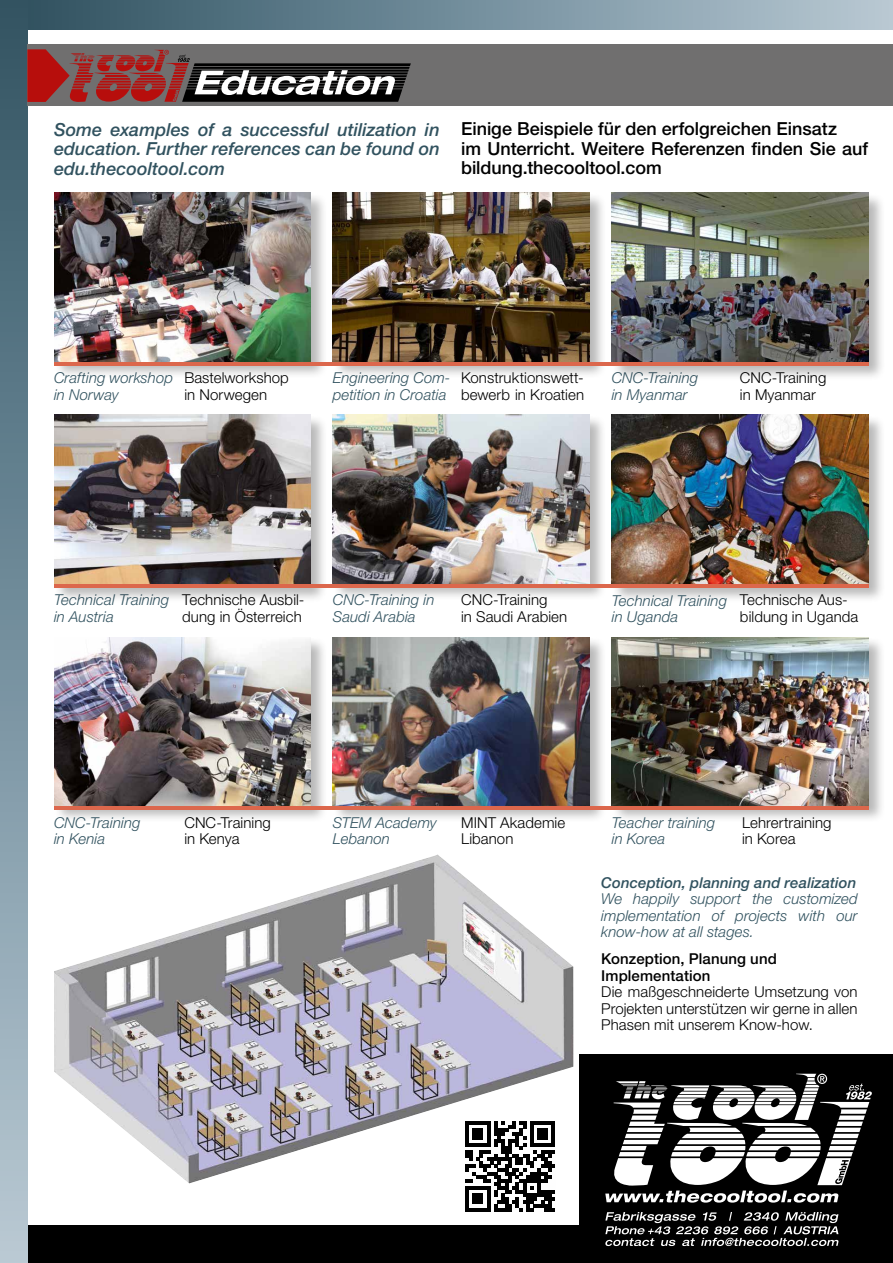
<style>
.page{position:relative;width:893px;height:1263px;background:#fff}
.page>*{position:absolute;margin:0;border:0;box-sizing:border-box;transform-origin:0 0}
.t1{font:500 18px/19.5px "Helvetica Neue";color:#000}
.t2{font:italic 500 18px/19.5px "Helvetica Neue";color:#31525f;text-align:justify}
.t3{font:300 15px/16.5px "Helvetica Neue";letter-spacing:.005em;color:#000}
.t4{font:italic 300 15px/16.5px "Helvetica Neue";letter-spacing:.005em;color:#31525f}
.t5{font:500 15px/16.5px "Helvetica Neue";letter-spacing:.005em;color:#000}
.t6{font:italic 500 15px "Helvetica Neue";letter-spacing:.005em;color:#31525f}
</style>
<div class="page">
<div style="left:0;top:1226px;width:589px;height:37px;background:#000"></div>
<div style="left:27px;top:0;width:866px;height:29px;background:linear-gradient(to right,#2f5262,#b7c9d5)"></div>
<div style="left:0;top:0;width:27px;height:1263px;background:linear-gradient(to bottom,#315463,#b8cad5)"></div>
<div style="left:27px;top:45px;width:866px;height:61px;background:#706f6f"></div>
<div style="left:54px;top:637px;width:274px;height:187px;background:#000;opacity:.28"></div>
<img style="left:54px;top:637px;width:256px;height:169px">
<div style="left:332px;top:637px;width:275px;height:187px;background:#000;opacity:.28"></div>
<img style="left:333px;top:637px;width:256px;height:169px">
<div style="left:611px;top:637px;width:275px;height:187px;background:#000;opacity:.28"></div>
<img style="left:612px;top:637px;width:256px;height:169px">
<div style="left:611px;top:414px;width:275px;height:189px;background:#000;opacity:.28"></div>
<img style="left:612px;top:415px;width:256px;height:169px">
<div style="left:54px;top:192px;width:274px;height:187px;background:#000;opacity:.28"></div>
<img style="left:54px;top:193px;width:256px;height:169px">
<div style="left:332px;top:192px;width:275px;height:187px;background:#000;opacity:.28"></div>
<img style="left:333px;top:193px;width:256px;height:168px">
<div style="left:332px;top:414px;width:275px;height:187px;background:#000;opacity:.28"></div>
<img style="left:333px;top:415px;width:256px;height:168px">
<div style="left:54px;top:414px;width:274px;height:189px;background:#000;opacity:.28"></div>
<img style="left:54px;top:415px;width:256px;height:169px">
<div style="left:611px;top:192px;width:275px;height:189px;background:#000;opacity:.28"></div>
<img style="left:612px;top:193px;width:256px;height:169px">
<hr style="left:54px;top:362px;width:814px;height:3px;background:#dc674c">
<hr style="left:54px;top:584px;width:814px;height:3px;background:#dc674c">
<hr style="left:54px;top:806px;width:814px;height:4px;background:#dc674c">
<img style="left:54px;top:855px;width:519px;height:328px">
<svg style="left:465px;top:1121px;width:90px;height:90px"></svg>
<svg style="left:27px;top:49px;width:384px;height:53px"></svg>
<div style="left:579px;top:1054px;width:314px;height:209px;background:#000"></div>
<svg style="left:605px;top:1212px;width:234px;height:34px"></svg>
<svg style="left:605px;top:1074px;width:267px;height:128px"></svg>
<p class="t2" style="left:54px;top:119px;width:387px">Some examples of a successful utilization in education. Further references can be found on edu.thecooltool.com</p>
<p class="t1" style="left:461px;top:119px;width:409px">Einige Beispiele für den erfolgreichen Einsatz<br>im Unterricht. Weitere Referenzen finden Sie auf bildung.thecooltool.com</p>
<p class="t4" style="left:54px;top:370px;width:120px">Crafting workshop in Norway</p>
<p class="t3" style="left:184px;top:369px;width:106px">Bastelworkshop in Norwegen</p>
<p class="t4" style="left:333px;top:369px;width:119px">Engineering Com&shy;petition in Croatia</p>
<p class="t3" style="left:461px;top:369px;width:125px">Konstruktionswett&shy;bewerb in Kroatien</p>
<p class="t4" style="left:612px;top:369px;width:88px">CNC-Training in Myanmar</p>
<p class="t3" style="left:740px;top:369px;width:88px">CNC-Training in Myanmar</p>
<p class="t4" style="left:54px;top:591px;width:117px">Technical Training in Austria</p>
<p class="t3" style="left:182px;top:591px;width:124px">Technische Ausbil&shy;dung in Österreich</p>
<p class="t4" style="left:333px;top:591px;width:103px">CNC-Training in<br>Saudi Arabia</p>
<p class="t3" style="left:461px;top:591px;width:108px">CNC-Training<br>in Saudi Arabien</p>
<p class="t4" style="left:612px;top:592px;width:117px">Technical Training in Uganda</p>
<p class="t3" style="left:740px;top:591px;width:120px">Technische Aus&shy;bildung in Uganda</p>
<p class="t4" style="left:54px;top:814px;width:88px">CNC-Training in Kenia</p>
<p class="t3" style="left:184px;top:814px;width:88px">CNC-Training in Kenya</p>
<p class="t4" style="left:333px;top:814px;width:105px">STEM Academy<br>Lebanon</p>
<p class="t3" style="left:461px;top:814px;width:106px">MINT Akademie<br>Libanon</p>
<p class="t4" style="left:612px;top:814px;width:105px">Teacher training in Korea</p>
<p class="t3" style="left:742px;top:814px;width:91px">Lehrertraining in Korea</p>
<p class="t6" style="left:601px;top:874px;width:257px">Conception, planning and realization</p>
<p class="t4" style="left:601px;top:890px;width:258px;text-align:justify">We happily support the customized implementation of projects with our know-how at all stages.</p>
<p class="t5" style="left:601px;top:950px;width:177px">Konzeption, Planung und<br>Implementation</p>
<p class="t3" style="left:601px;top:983px;width:258px;text-align:justify">Die maßgeschneiderte Umsetzung von Projekten unterstützen wir gerne in allen Phasen mit unserem Know-how.</p>
</div>
